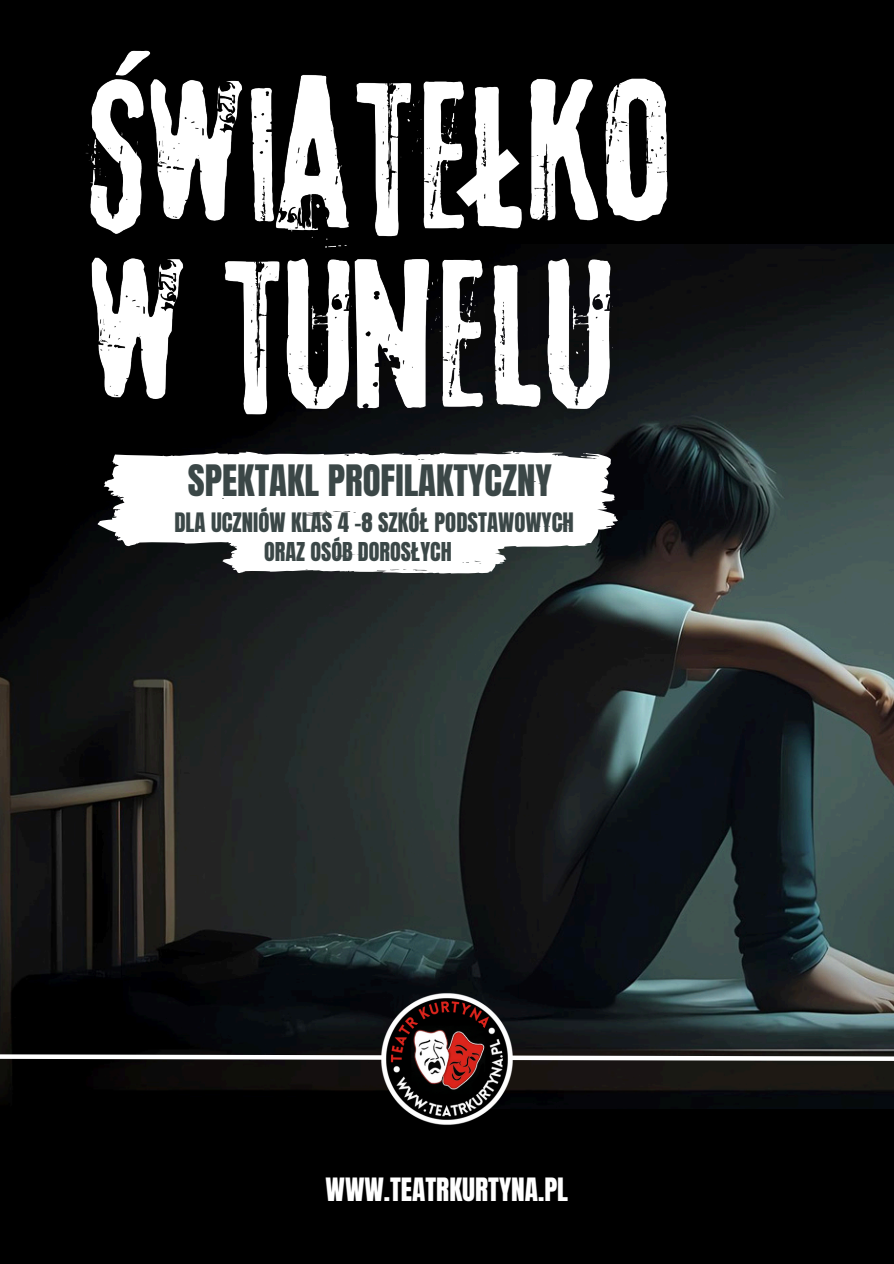
<style>
.page{position:relative;width:894px;height:1264px;background:#fff}
.page>*{position:absolute;margin:0;border:0;box-sizing:border-box;transform-origin:0 0}
.t1{font:36.75px "Anton";color:#3b4747}
.t2{font:27.3px "Anton";color:#fff}
.t3{font:22.8px "Anton";color:#3b4747}
.t4{font:22.05px "Anton";color:#3b4747}
</style>
<div class="page">
<div style="left:0;top:0;width:893px;height:1263px;background:#000"></div>
<img style="left:0;top:244px;width:893px;height:864px">
<svg style="left:0;top:1052px;width:893px;height:11px"></svg>
<img style="left:374px;top:986px;width:145px;height:139px">
<img style="left:68px;top:50px;width:636px;height:469px">
<svg style="left:435px;top:129px;width:105px;height:97px"></svg>
<svg style="left:98px;top:451px;width:519px;height:96px;background:#e4e4e4"></svg>
<svg style="left:222px;top:521px;width:284px;height:53px;background:#efefef"></svg>
<p class="t1" style="left:188px;top:454px;width:365px">SPEKTAKL PROFILAKTYCZNY</p>
<p class="t3" style="left:174px;top:506px;width:401px">DLA UCZNIÓW KLAS 4 -8 SZKÓŁ PODSTAWOWYCH</p>
<p class="t4" style="left:264px;top:536px;width:189px">ORAZ OSÓB DOROSŁYCH</p>
<p class="t2" style="left:325px;top:1169px;width:244px">WWW.TEATRKURTYNA.PL</p>
</div>
